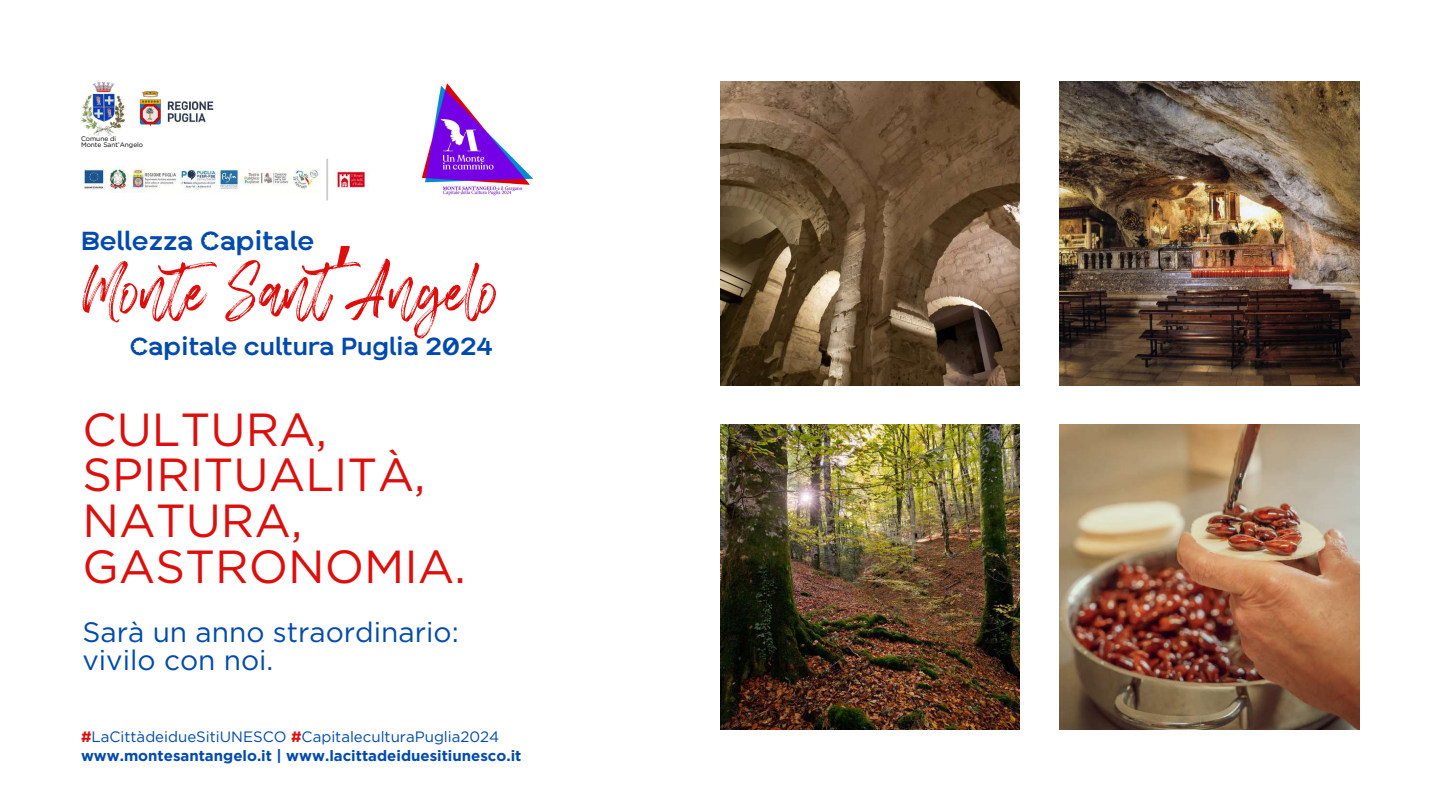
<style>
.page{position:relative;width:1440px;height:810px;background:#fff}
.page>*{position:absolute;margin:0;border:0;box-sizing:border-box;transform-origin:0 0}
.t1{font:85.4px "Chelistine Script";color:#dc0f0d}
.t2{font:46.4px/45.8px "Gotham";color:#dc0f0d}
.t3{font:28.1px/27.8px "Gotham";color:#004aad}
.t4{font:600 26.1px "BECOM Edisplay";color:#004aad}
.t5{font:600 24.6px "BECOM Edisplay";color:#004aad}
.t6{font:700 15px/18.8px "Gotham";color:#004aad}
.t7{font:6.6px/5.5px "Gotham";color:#000}
.s1{font-family:"Noto Sans Gurmukhi"}
.s2{color:#dc0f0d}
.s3{font-weight:400}
</style>
<div class="page">
<img style="left:421px;top:83px;width:113px;height:113px">
<img style="left:81px;top:82px;width:43px;height:54px">
<img style="left:139px;top:91px;width:75px;height:35px">
<img style="left:334px;top:170px;width:34px;height:19px">
<hr style="left:326px;top:159px;width:2px;height:41px;background:#000">
<img style="left:82px;top:166px;width:238px;height:27px">
<img style="left:1059px;top:81px;width:300px;height:305px">
<img style="left:720px;top:81px;width:300px;height:304px">
<img style="left:1059px;top:424px;width:300px;height:305px">
<img style="left:720px;top:424px;width:300px;height:305px">
<p class="t7" style="left:81px;top:136px;width:64px">Comune di<br>Monte Sant’Angelo</p>
<h3 class="t4" style="left:81px;top:229px;width:235px">Bellezza Capitale</h3>
<h1 class="t1" style="left:82px;top:247px;width:418px">Monte Sant<span class="s1">’</span>Angelo</h1>
<h3 class="t5" style="left:130px;top:335px;width:364px">Capitale cultura Puglia 2024</h3>
<h2 class="t2" style="left:82px;top:409px;width:385px">CULTURA,<br>SPIRITUALITÀ,<br>NATURA,<br>GASTRONOMIA.</h2>
<h3 class="t3" style="left:82px;top:620px;width:378px">Sarà un anno straordinario: vivilo con noi.</h3>
<p class="t6" style="left:81px;top:728px;width:442px"><span class="s2">#</span><span class="s3">LaCittàdeidueSitiUNESCO</span> <span class="s2">#</span><span class="s3">CapitaleculturaPuglia2024 </span>www.montesantangelo.it | www.lacittadeiduesitiunesco.it</p>
</div>
